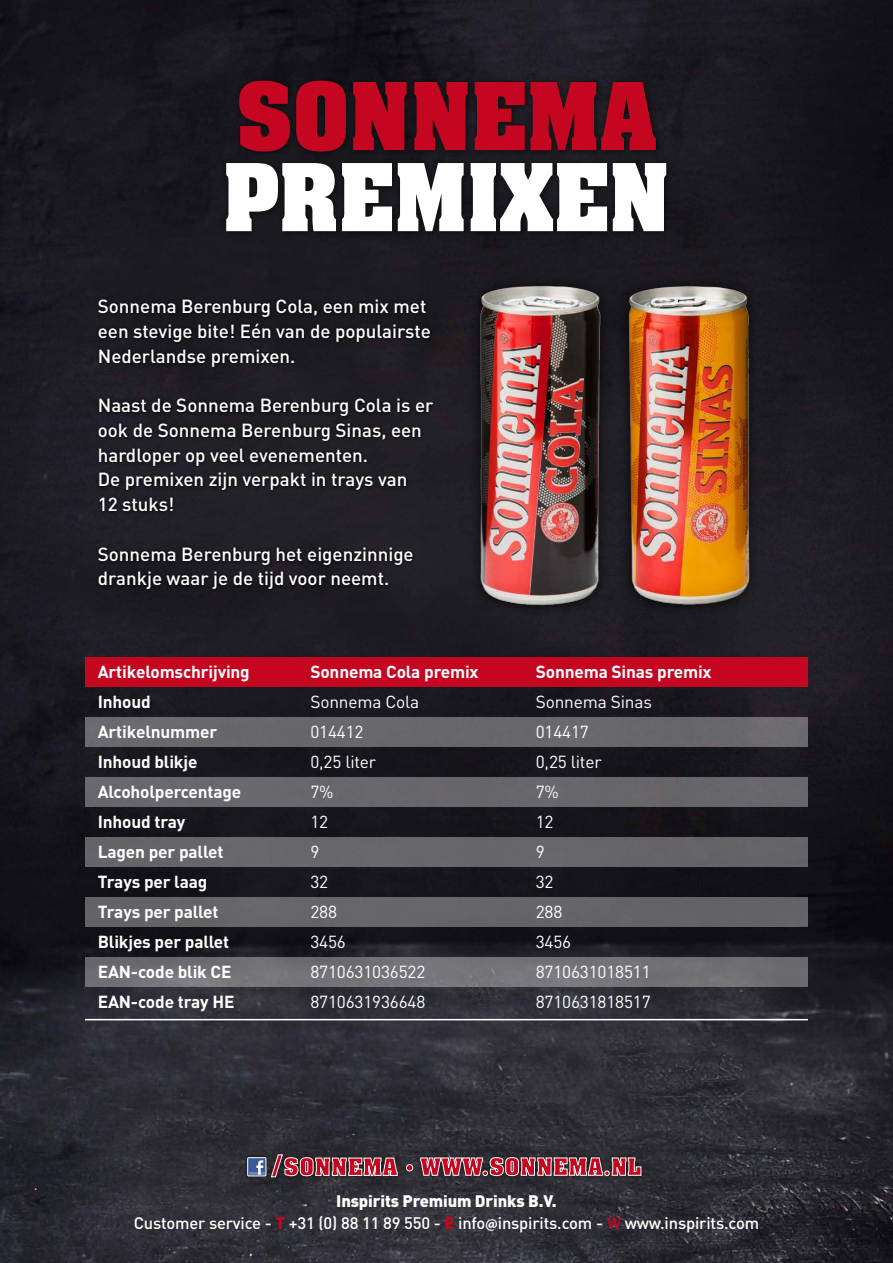
<style>
.page{position:relative;width:893px;height:1263px;background:#fff}
.page>*{position:absolute;margin:0;border:0;box-sizing:border-box;transform-origin:0 0}
.t1{font:700 79.5px "Aachen";letter-spacing:.005em;color:#fff}
.t2{font:700 79.5px "Aachen";letter-spacing:.005em;color:#c40621}
.t3{font:500 18.75px/24.8px "DIN";color:#fff}
.t4{font:700 17.25px "DIN";letter-spacing:-.01em;color:#fff}
.t5{font:17.25px "DIN";letter-spacing:-.01em;color:#fff}
.t6{font:500 16.5px/22.5px "DIN";letter-spacing:-.01em;color:#fff;text-align:center}
.s1{font-weight:900}
.s2{font-weight:900;color:#c40621}
.s3{font-family:"Myriad Pro";font-weight:700}
.s4{color:#c40621}
</style>
<div class="page">
<img style="left:0;top:0;width:893px;height:1263px">
<div style="left:402px;top:1153px;width:244px;height:27px;background:#000;opacity:.6"></div>
<svg style="left:406px;top:1156px;width:235px;height:21px;background:#9a4d5a"></svg>
<div style="left:244px;top:1154px;width:25px;height:25px;background:#000;opacity:.6"></div>
<div style="left:248px;top:1158px;width:18px;height:18px;background:#3c5a98"></div>
<div style="left:247px;top:1157px;width:19px;height:19px;border:1px solid #fff"></div>
<hr style="left:249px;top:1172px;width:16px;height:3px;background:#6d84b3">
<svg style="left:256px;top:1160px;width:7px;height:15px"></svg>
<div style="left:265px;top:1148px;width:139px;height:36px;background:#000;opacity:.6"></div>
<svg style="left:271px;top:1154px;width:127px;height:23px;background:#964b58"></svg>
<div style="left:221px;top:76px;width:452px;height:162px;background:#000;opacity:.6"></div>
<div style="left:95px;top:296px;width:342px;height:297px;background:#000;opacity:.9"></div>
<div style="left:85px;top:657px;width:723px;height:30px;background:#c40621"></div>
<div style="left:85px;top:717px;width:723px;height:30px;background:#69676b"></div>
<div style="left:85px;top:777px;width:723px;height:30px;background:#67676b"></div>
<div style="left:85px;top:837px;width:723px;height:30px;background:#666669"></div>
<div style="left:85px;top:897px;width:723px;height:30px;background:#646467"></div>
<div style="left:85px;top:957px;width:723px;height:30px;background:#737276"></div>
<hr style="left:85px;top:1019px;width:723px;height:1px;background:#fff">
<img style="left:468px;top:274px;width:153px;height:340px">
<img style="left:611px;top:276px;width:158px;height:345px">
<h1 class="t2" style="left:236px;top:59px;width:421px">SONNEMA</h1>
<h1 class="t1" style="left:223px;top:140px;width:448px">PREMIXEN</h1>
<p class="t3" style="left:98px;top:293px;width:334px">Sonnema Berenburg Cola, een mix met een stevige bite! Eén van de populairste<br>Nederlandse premixen.</p>
<p class="t3" style="left:98px;top:392px;width:337px">Naast de Sonnema Berenburg Cola is er ook de Sonnema Berenburg Sinas, een hardloper op veel evenementen.<br>De premixen zijn verpakt in trays van<br>12 stuks!</p>
<p class="t3" style="left:98px;top:541px;width:317px">Sonnema Berenburg het eigenzinnige drankje waar je de tijd voor neemt.</p>
<p class="t4" style="left:98px;top:660px;width:154px">Artikelomschrijving</p>
<p class="t4" style="left:310px;top:660px;width:170px">Sonnema Cola premix</p>
<p class="t4" style="left:536px;top:660px;width:177px">Sonnema Sinas premix</p>
<p class="t4" style="left:98px;top:690px;width:55px">Inhoud</p>
<p class="t5" style="left:310px;top:691px;width:110px">Sonnema Cola</p>
<p class="t5" style="left:536px;top:691px;width:118px">Sonnema Sinas</p>
<p class="t4" style="left:98px;top:720px;width:121px">Artikelnummer</p>
<p class="t5" style="left:310px;top:721px;width:55px">014412</p>
<p class="t5" style="left:536px;top:721px;width:55px">014417</p>
<p class="t4" style="left:98px;top:750px;width:101px">Inhoud blikje</p>
<p class="t5" style="left:310px;top:751px;width:67px">0,25 liter</p>
<p class="t5" style="left:536px;top:751px;width:67px">0,25 liter</p>
<p class="t4" style="left:98px;top:780px;width:145px">Alcoholpercentage</p>
<p class="t5" style="left:310px;top:781px;width:25px">7%</p>
<p class="t5" style="left:536px;top:781px;width:25px">7%</p>
<p class="t4" style="left:98px;top:810px;width:89px">Inhoud tray</p>
<p class="t5" style="left:310px;top:811px;width:19px">12</p>
<p class="t5" style="left:536px;top:811px;width:19px">12</p>
<p class="t4" style="left:98px;top:840px;width:127px">Lagen per pallet</p>
<p class="t5" style="left:310px;top:841px;width:11px">9</p>
<p class="t5" style="left:536px;top:841px;width:11px">9</p>
<p class="t4" style="left:98px;top:870px;width:111px">Trays per laag</p>
<p class="t5" style="left:310px;top:871px;width:19px">32</p>
<p class="t5" style="left:536px;top:871px;width:19px">32</p>
<p class="t4" style="left:98px;top:900px;width:122px">Trays per pallet</p>
<p class="t5" style="left:310px;top:901px;width:28px">288</p>
<p class="t5" style="left:536px;top:901px;width:28px">288</p>
<p class="t4" style="left:98px;top:930px;width:133px">Blikjes per pallet</p>
<p class="t5" style="left:310px;top:931px;width:37px">3456</p>
<p class="t5" style="left:536px;top:931px;width:37px">3456</p>
<p class="t4" style="left:98px;top:960px;width:135px">EAN-code blik CE</p>
<p class="t5" style="left:310px;top:961px;width:116px">8710631036522</p>
<p class="t5" style="left:536px;top:961px;width:116px">8710631018511</p>
<p class="t4" style="left:98px;top:990px;width:138px">EAN-code tray HE</p>
<p class="t5" style="left:310px;top:991px;width:116px">8710631936648</p>
<p class="t5" style="left:536px;top:991px;width:116px">8710631818517</p>
<p class="t6" style="left:134px;top:1189px;width:627px"><span class="s1">Inspirits Premium Drinks B.V.<br></span>Customer service - <span class="s2">T</span> +31 (0) 88 11 89 550 - <span class="s2">E</span> info<span class="s3">@</span>inspirits.com - <span class="s4">W</span> www.inspirits.com</p>
</div>
